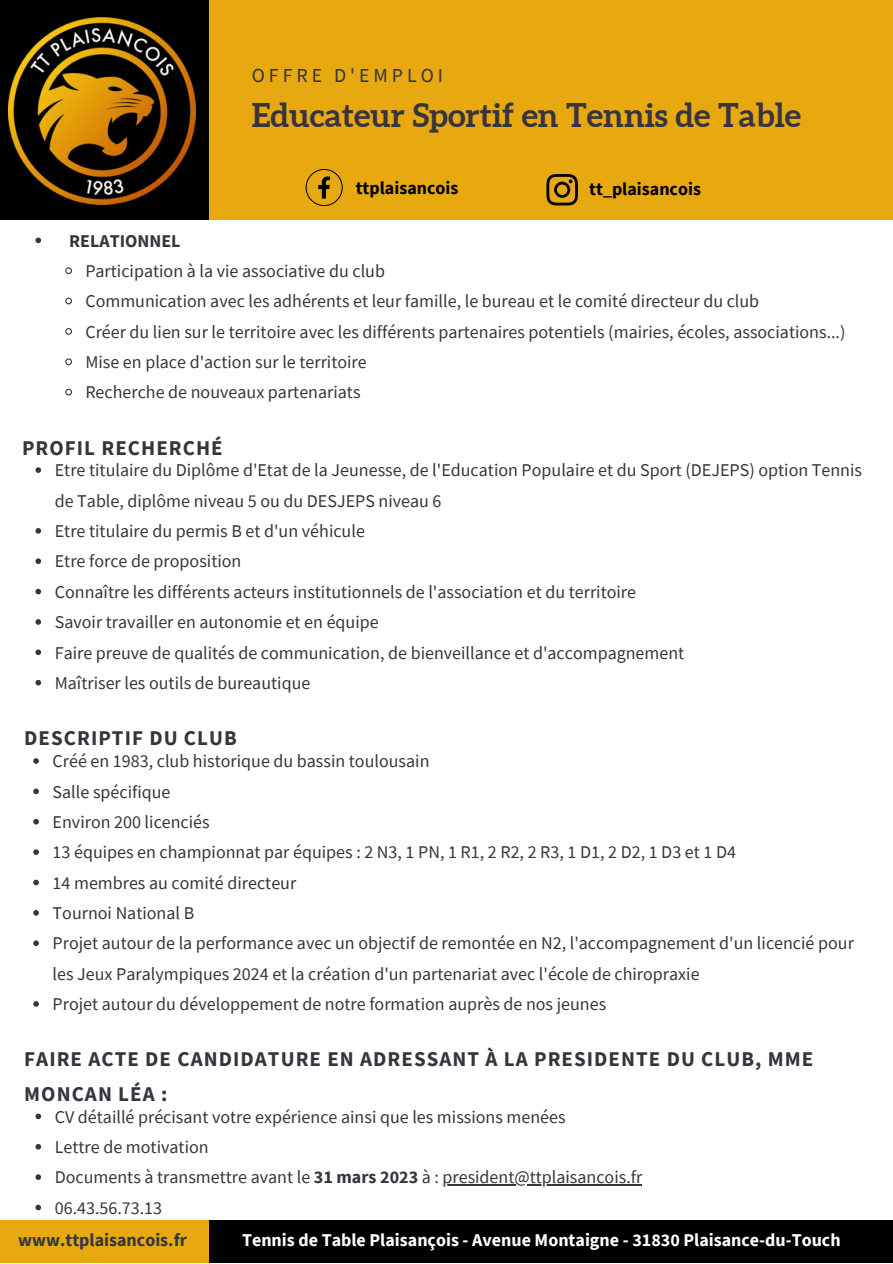
<style>
.page{position:relative;width:893px;height:1264px;background:#fff}
.page>*{position:absolute;margin:0;border:0;box-sizing:border-box;transform-origin:0 0}
.t1{font:700 32.7px "Aleo";color:#36353f}
.t2{font:700 21px/34.8px "Source Sans Pro";letter-spacing:.05em;color:#36353f}
.t3{font:19.8px "Source Sans Pro";letter-spacing:.2em;color:#36353f}
.t4{font:18px/30.3px "Source Sans Pro";color:#36353f}
.t5{font:700 18px "Source Sans Pro";color:#fff}
.t6{font:700 18px "Source Sans Pro";color:#36353f}
.t7{font:700 18px "Source Sans Pro";color:#020101}
.t8{font:700 18px "Source Sans Pro";color:#000}
.s1{font-weight:700}
</style>
<div class="page">
<div style="left:0;top:0;width:209px;height:219px;background:#000"></div>
<div style="left:209px;top:0;width:683px;height:219px;background:#e7a810"></div>
<img style="left:9px;top:18px;width:187px;height:187px">
<div style="left:0;top:1220px;width:209px;height:42px;background:#e7a810"></div>
<div style="left:209px;top:1220px;width:683px;height:42px;background:#020101"></div>
<svg style="left:305px;top:169px;width:38px;height:37px"></svg>
<svg style="left:546px;top:174px;width:32px;height:31px"></svg>
<svg style="left:35px;top:237px;width:6px;height:6px"></svg>
<svg style="left:65px;top:267px;width:7px;height:8px"></svg>
<svg style="left:65px;top:297px;width:7px;height:8px"></svg>
<svg style="left:65px;top:328px;width:7px;height:7px"></svg>
<svg style="left:65px;top:358px;width:7px;height:8px"></svg>
<svg style="left:65px;top:388px;width:7px;height:8px"></svg>
<svg style="left:35px;top:467px;width:6px;height:6px"></svg>
<svg style="left:35px;top:528px;width:6px;height:5px"></svg>
<svg style="left:35px;top:558px;width:6px;height:6px"></svg>
<svg style="left:35px;top:588px;width:6px;height:6px"></svg>
<svg style="left:35px;top:619px;width:6px;height:5px"></svg>
<svg style="left:35px;top:649px;width:6px;height:6px"></svg>
<svg style="left:35px;top:680px;width:6px;height:5px"></svg>
<svg style="left:33px;top:758px;width:6px;height:5px"></svg>
<svg style="left:33px;top:788px;width:6px;height:6px"></svg>
<svg style="left:33px;top:819px;width:6px;height:5px"></svg>
<svg style="left:33px;top:849px;width:6px;height:6px"></svg>
<svg style="left:33px;top:879px;width:6px;height:6px"></svg>
<svg style="left:33px;top:910px;width:6px;height:5px"></svg>
<svg style="left:33px;top:940px;width:6px;height:6px"></svg>
<svg style="left:33px;top:1001px;width:6px;height:5px"></svg>
<svg style="left:35px;top:1113px;width:6px;height:6px"></svg>
<svg style="left:35px;top:1144px;width:6px;height:5px"></svg>
<svg style="left:35px;top:1174px;width:6px;height:5px"></svg>
<hr style="left:442px;top:1184px;width:200px;height:1px;background:#36353f">
<svg style="left:35px;top:1204px;width:6px;height:6px"></svg>
<p class="t3" style="left:252px;top:62px;width:193px">OFFRE D'EMPLOI</p>
<h1 class="t1" style="left:252px;top:96px;width:551px">Educateur Sportif en Tennis de Table</h1>
<p class="t8" style="left:355px;top:176px;width:104px">ttplaisancois</p>
<p class="t7" style="left:589px;top:177px;width:113px">tt_plaisancois</p>
<p class="t6" style="left:69px;top:229px;width:113px">RELATIONNEL</p>
<p class="t4" style="left:85px;top:255px;width:761px">Participation à la vie associative du club<br>Communication avec les adhérents et leur famille, le bureau et le comité directeur du club<br>Créer du lien sur le territoire avec les différents partenaires potentiels (mairies, écoles, associations...)<br>Mise en place d'action sur le territoire<br>Recherche de nouveaux partenariats</p>
<p class="t2" style="left:22px;top:429px;width:202px">PROFIL RECHERCHÉ</p>
<p class="t4" style="left:55px;top:455px;width:808px">Etre titulaire du Diplôme d'Etat de la Jeunesse, de l'Education Populaire et du Sport (DEJEPS) option Tennis de Table, diplôme niveau 5 ou du DESJEPS niveau 6<br>Etre titulaire du permis B et d'un véhicule<br>Etre force de proposition<br>Connaître les différents acteurs institutionnels de l'association et du territoire<br>Savoir travailler en autonomie et en équipe<br>Faire preuve de qualités de communication, de bienveillance et d'accompagnement<br>Maîtriser les outils de bureautique</p>
<p class="t2" style="left:24px;top:720px;width:214px">DESCRIPTIF DU CLUB</p>
<p class="t4" style="left:53px;top:745px;width:802px">Créé en 1983, club historique du bassin toulousain<br>Salle spécifique<br>Environ 200 licenciés<br>13 équipes en championnat par équipes : 2 N3, 1 PN, 1 R1, 2 R2, 2 R3, 1 D1, 2 D2, 1 D3 et 1 D4<br>14 membres au comité directeur<br>Tournoi National B<br>Projet autour de la performance avec un objectif de remontée en N2, l'accompagnement d'un licencié pour les Jeux Paralympiques 2024 et la création d'un partenariat avec l'école de chiropraxie<br>Projet autour du développement de notre formation auprès de nos jeunes</p>
<p class="t2" style="left:24px;top:1041px;width:790px">FAIRE ACTE DE CANDIDATURE EN ADRESSANT À LA PRESIDENTE DU CLUB, MME<br>MONCAN LÉA :</p>
<p class="t4" style="left:55px;top:1100px;width:589px">CV détaillé précisant votre expérience ainsi que les missions menées<br>Lettre de motivation<br>Documents à transmettre avant le <span class="s1">31 mars 2023</span> à : president@ttplaisancois.fr 06.43.56.73.13</p>
<p class="t6" style="left:18px;top:1228px;width:170px">www.ttplaisancois.fr</p>
<p class="t5" style="left:242px;top:1228px;width:600px">Tennis de Table Plaisançois - Avenue Montaigne - 31830 Plaisance-du-Touch</p>
</div>
